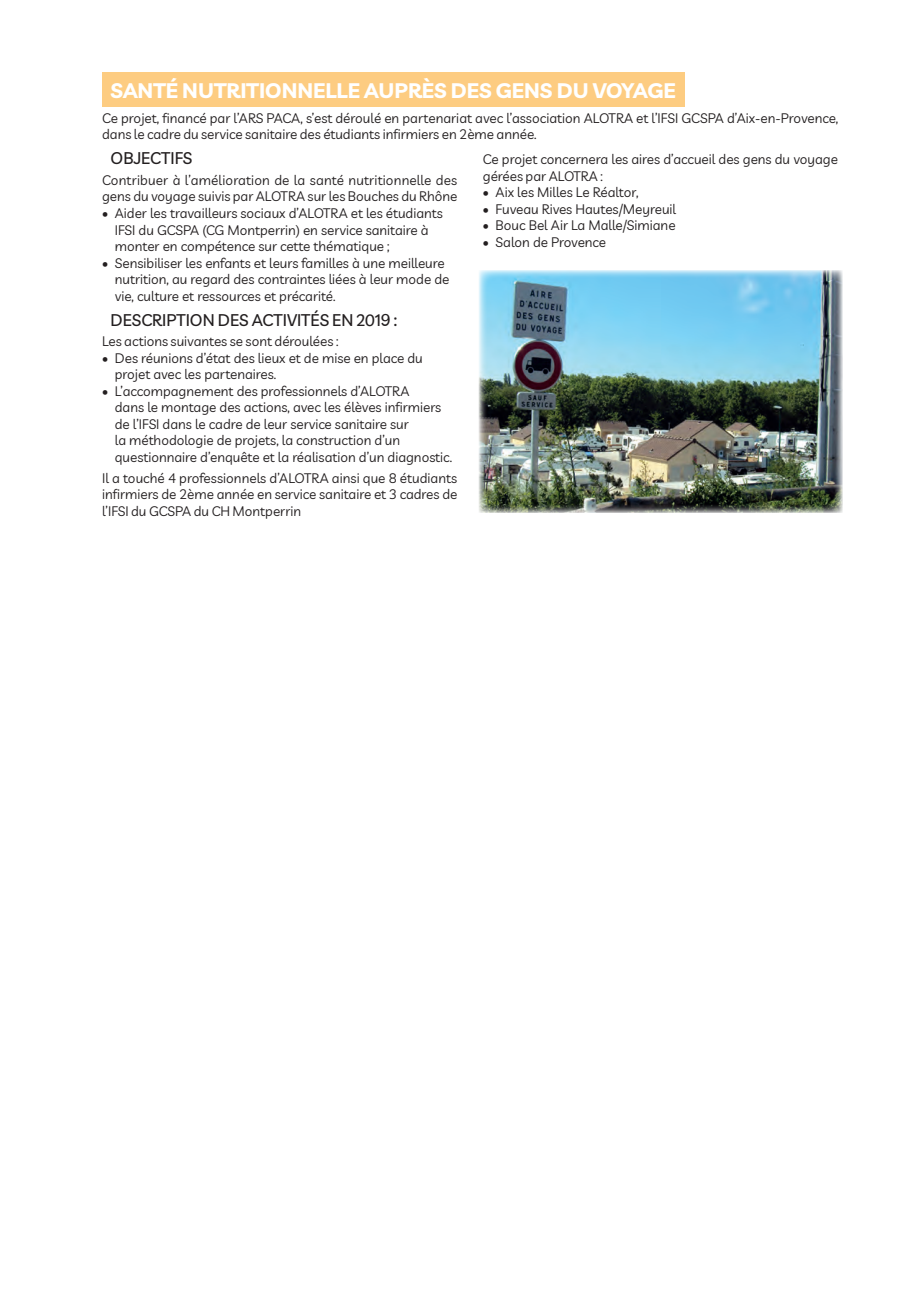
<style>
.page{position:relative;width:919px;height:1289px;background:#fff}
.page>*{position:absolute;margin:0;border:0;box-sizing:border-box;transform-origin:0 0}
.t1{font:700 21px "Livvic";color:#fff}
.t2{font:500 16.5px "Livvic";color:#231f20}
.t3{font:13.5px/16.5px "Livvic";color:#231f20}
</style>
<div class="page">
<div style="left:102px;top:72px;width:582px;height:35px;background:#fdcc81"></div>
<img style="left:478px;top:270px;width:364px;height:242px">
<h1 class="t1" style="left:111px;top:74px;width:566px">SANTÉ NUTRITIONNELLE AUPRÈS DES GENS DU VOYAGE</h1>
<p class="t3" style="left:102px;top:109px;width:737px">Ce projet, financé par l’ARS PACA, s’est déroulé en partenariat avec l’association ALOTRA et l’IFSI GCSPA d’Aix-en-Provence, dans le cadre du service sanitaire des étudiants infirmiers en 2ème année.</p>
<p class="t2" style="left:111px;top:146px;width:83px">OBJECTIFS</p>
<p class="t3" style="left:102px;top:171px;width:357px">Contribuer à l’amélioration de la santé nutritionnelle des gens du voyage suivis par ALOTRA sur les Bouches du Rhône</p>
<p class="t3" style="left:115px;top:204px;width:329px;text-indent:-13px">• Aider les travailleurs sociaux d’ALOTRA et les étudiants<br>IFSI du GCSPA (CG Montperrin) en service sanitaire à monter en compétence sur cette thématique ;</p>
<p class="t3" style="left:115px;top:254px;width:336px;text-indent:-13px">• Sensibiliser les enfants et leurs familles à une meilleure nutrition, au regard des contraintes liées à leur mode de vie, culture et ressources et précarité.</p>
<p class="t2" style="left:111px;top:307px;width:288px">DESCRIPTION DES ACTIVITÉS EN 2019 :</p>
<p class="t3" style="left:102px;top:332px;width:238px">Les actions suivantes se sont déroulées :</p>
<p class="t3" style="left:115px;top:349px;width:309px;text-indent:-13px">• Des réunions d’état des lieux et de mise en place du projet avec les partenaires.</p>
<p class="t3" style="left:115px;top:382px;width:339px;text-indent:-13px">• L’accompagnement des professionnels d’ALOTRA<br>dans le montage des actions, avec les élèves infirmiers de l’IFSI dans le cadre de leur service sanitaire sur<br>la méthodologie de projets, la construction d’un questionnaire d’enquête et la réalisation d’un diagnostic.</p>
<p class="t3" style="left:102px;top:469px;width:357px;text-align:justify">Il a touché 4 professionnels d’ALOTRA ainsi que 8 étudiants infirmiers de 2ème année en service sanitaire et 3 cadres de l’IFSI du GCSPA du CH Montperrin</p>
<p class="t3" style="left:483px;top:150px;width:356px">Ce projet concernera les aires d’accueil des gens du voyage gérées par ALOTRA :</p>
<p class="t3" style="left:483px;top:183px;width:157px">• Aix les Milles Le Réaltor,</p>
<p class="t3" style="left:483px;top:200px;width:195px">• Fuveau Rives Hautes/Meyreuil</p>
<p class="t3" style="left:483px;top:216px;width:194px">• Bouc Bel Air La Malle/Simiane</p>
<p class="t3" style="left:483px;top:233px;width:125px">• Salon de Provence</p>
</div>
